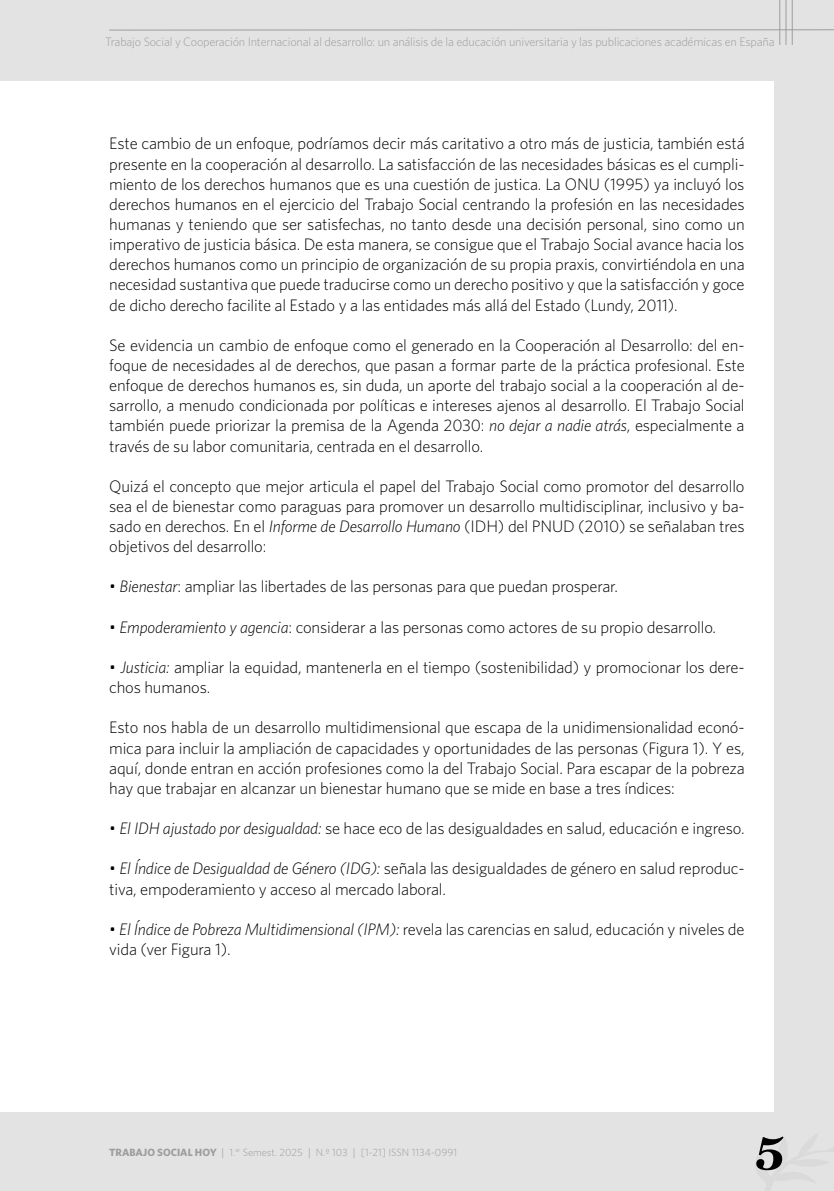
<style>
.page{position:relative;width:834px;height:1191px;background:#fff}
.page>*{position:absolute;margin:0;border:0;box-sizing:border-box;transform-origin:0 0}
.t1{font:700 52.5px "Miller Text";color:#000}
.t2{font:300 16.62px/20.1px "Whitney";letter-spacing:-.01em;color:#000;text-align:justify}
.t3{font:300 12.25px "Whitney";letter-spacing:-.015em;color:#9d9d9c}
.t4{font:300 10.5px "Whitney";color:#9d9d9c}
.s1{font-style:italic}
.s2{font-weight:700}
.s3{font-family:"Miller Text";font-weight:400}
</style>
<div class="page">
<div style="left:0;top:0;width:833px;height:1191px;background:#e3e3e3"></div>
<div style="left:0;top:81px;width:774px;height:1030px;background:#fff"></div>
<hr style="left:791px;top:0;width:1px;height:45px;background:#9d9d9c">
<hr style="left:779px;top:0;width:1px;height:45px;background:#9d9d9c">
<hr style="left:785px;top:0;width:1px;height:45px;background:#9d9d9c">
<hr style="left:109px;top:29px;width:724px;height:1px;background:#9d9d9c">
<p class="t3" style="left:105px;top:34px;width:670px">Trabajo Social y Cooperación Internacional al desarrollo: un análisis de la educación universitaria y las publicaciones académicas en España</p>
<p class="t2" style="left:109px;top:133px;width:637px">Este cambio de un enfoque, podríamos decir más caritativo a otro más de justicia, también está presente en la cooperación al desarrollo. La satisfacción de las necesidades básicas es el cumpli&shy;miento de los derechos humanos que es una cuestión de justica. La ONU (1995) ya incluyó los derechos humanos en el ejercicio del Trabajo Social centrando la profesión en las necesidades humanas y teniendo que ser satisfechas, no tanto desde una decisión personal, sino como un imperativo de justicia básica. De esta manera, se consigue que el Trabajo Social avance hacia los derechos humanos como un principio de organización de su propia praxis, convirtiéndola en una necesidad sustantiva que puede traducirse como un derecho positivo y que la satisfacción y goce de dicho derecho facilite al Estado y a las entidades más allá del Estado (Lundy, 2011).</p>
<p class="t2" style="left:109px;top:334px;width:637px">Se evidencia un cambio de enfoque como el generado en la Cooperación al Desarrollo: del en&shy;foque de necesidades al de derechos, que pasan a formar parte de la práctica profesional. Este enfoque de derechos humanos es, sin duda, un aporte del trabajo social a la cooperación al de&shy;sarrollo, a menudo condicionada por políticas e intereses ajenos al desarrollo. El Trabajo Social también puede priorizar la premisa de la Agenda 2030: <span class="s1">no dejar a nadie atrás</span>, especialmente a través de su labor comunitaria, centrada en el desarrollo.</p>
<p class="t2" style="left:109px;top:475px;width:637px">Quizá el concepto que mejor articula el papel del Trabajo Social como promotor del desarrollo sea el de bienestar como paraguas para promover un desarrollo multidisciplinar, inclusivo y ba&shy;sado en derechos. En el <span class="s1">Informe de Desarrollo Humano</span> (IDH) del PNUD (2010) se señalaban tres objetivos del desarrollo:</p>
<p class="t2" style="left:109px;top:576px;width:510px">• <span class="s1">Bienestar</span>: ampliar las libertades de las personas para que puedan prosperar.</p>
<p class="t2" style="left:109px;top:616px;width:608px">• <span class="s1">Empoderamiento y agencia</span>: considerar a las personas como actores de su propio desarrollo.</p>
<p class="t2" style="left:109px;top:656px;width:636px">• <span class="s1">Justicia:</span> ampliar la equidad, mantenerla en el tiempo (sostenibilidad) y promocionar los dere&shy;chos humanos.</p>
<p class="t2" style="left:109px;top:717px;width:637px">Esto nos habla de un desarrollo multidimensional que escapa de la unidimensionalidad econó&shy;mica para incluir la ampliación de capacidades y oportunidades de las personas (Figura 1). Y es, aquí, donde entran en acción profesiones como la del Trabajo Social. Para escapar de la pobreza hay que trabajar en alcanzar un bienestar humano que se mide en base a tres índices:</p>
<p class="t2" style="left:109px;top:817px;width:636px">• <span class="s1">El IDH ajustado por desigualdad:</span> se hace eco de las desigualdades en salud, educación e ingreso.</p>
<p class="t2" style="left:109px;top:858px;width:636px">• <span class="s1">El Índice de Desigualdad de Género (IDG):</span> señala las desigualdades de género en salud reproduc&shy;tiva, empoderamiento y acceso al mercado laboral.</p>
<p class="t2" style="left:109px;top:918px;width:636px">• <span class="s1">El Índice de Pobreza Multidimensional (IPM):</span> revela las carencias en salud, educación y niveles de vida (ver Figura 1).</p>
<p class="t4" style="left:109px;top:1145px;width:349px"><span class="s2">TRABAJO SOCIAL HOY</span> <span class="s3">|</span> 1.<sup>er</sup> Semest. 2025 <span class="s3">|</span> N.º 103 <span class="s3">|</span> [1-21] ISSN 1134-0991</p>
<h1 class="t1" style="left:754px;top:1120px;width:31px">5</h1>
</div>
